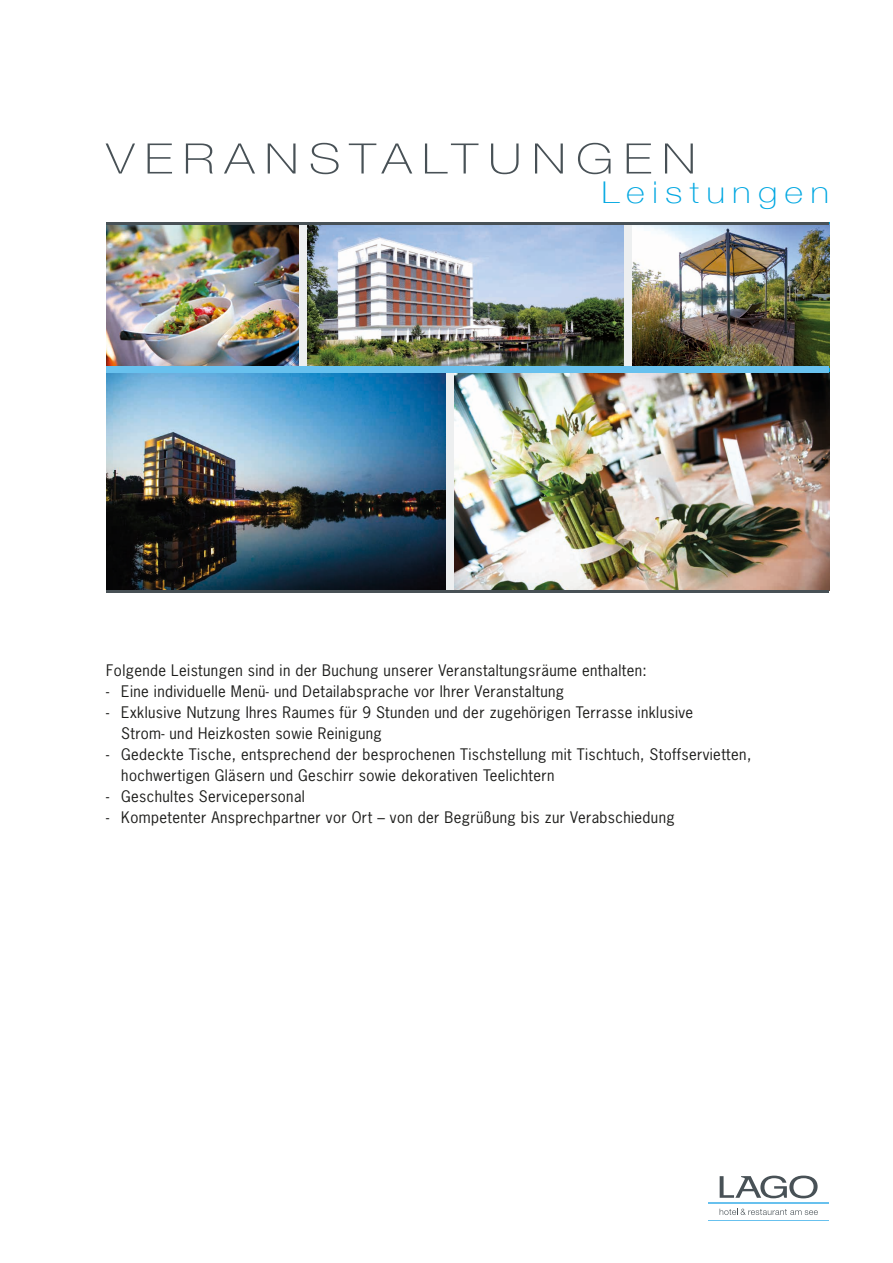
<style>
.page{position:relative;width:893px;height:1263px;background:#fff}
.page>*{position:absolute;margin:0;border:0;box-sizing:border-box;transform-origin:0 0}
.t1{font:100 42px "Helvetica Neue";letter-spacing:.2em;color:#485156;scale:1.2 1}
.t2{font:100 30px "Helvetica Neue";letter-spacing:.2em;color:#00a7e1;scale:1.2 1}
.t3{font:15px/21px "News Gothic Std";letter-spacing:.025em;color:#1d1d1b}
</style>
<div class="page">
<svg style="left:720px;top:1209px;width:98px;height:6px"></svg>
<svg style="left:720px;top:1175px;width:98px;height:23px"></svg>
<hr style="left:708px;top:1202px;width:121px;height:2px;background:#68c1ee">
<hr style="left:708px;top:1220px;width:121px;height:1px;background:#68c1ee">
<img style="left:307px;top:225px;width:316px;height:141px">
<img style="left:632px;top:225px;width:197px;height:141px">
<img style="left:106px;top:225px;width:193px;height:141px">
<img style="left:106px;top:373px;width:340px;height:218px">
<img style="left:454px;top:373px;width:375px;height:218px">
<div style="left:106px;top:366px;width:723px;height:7px;background:#68c1ee"></div>
<hr style="left:106px;top:591px;width:723px;height:2px;background:#485156">
<hr style="left:106px;top:223px;width:723px;height:2px;background:#485156">
<h1 class="t1" style="left:106px;top:127px;width:493px">VERANSTALTUNGEN</h1>
<h2 class="t2" style="left:602px;top:170px;width:191px">Leistungen</h2>
<p class="t3" style="left:106px;top:660px;width:542px">Folgende Leistungen sind in der Buchung unserer Veranstaltungsräume enthalten:</p>
<p class="t3" style="left:106px;top:681px;width:459px">- Eine individuelle Menü- und Detailabsprache vor Ihrer Veranstaltung</p>
<p class="t3" style="left:121px;top:702px;width:573px;text-indent:-15px">- Exklusive Nutzung Ihres Raumes für 9 Stunden und der zugehörigen Terrasse inklusive<br>Strom- und Heizkosten sowie Reinigung</p>
<p class="t3" style="left:121px;top:744px;width:631px;text-indent:-15px">- Gedeckte Tische, entsprechend der besprochenen Tischstellung mit Tischtuch, Stoffservietten, hochwertigen Gläsern und Geschirr sowie dekorativen Teelichtern</p>
<p class="t3" style="left:106px;top:786px;width:200px">- Geschultes Servicepersonal</p>
<p class="t3" style="left:106px;top:807px;width:570px">- Kompetenter Ansprechpartner vor Ort – von der Begrüßung bis zur Verabschiedung</p>
</div>
